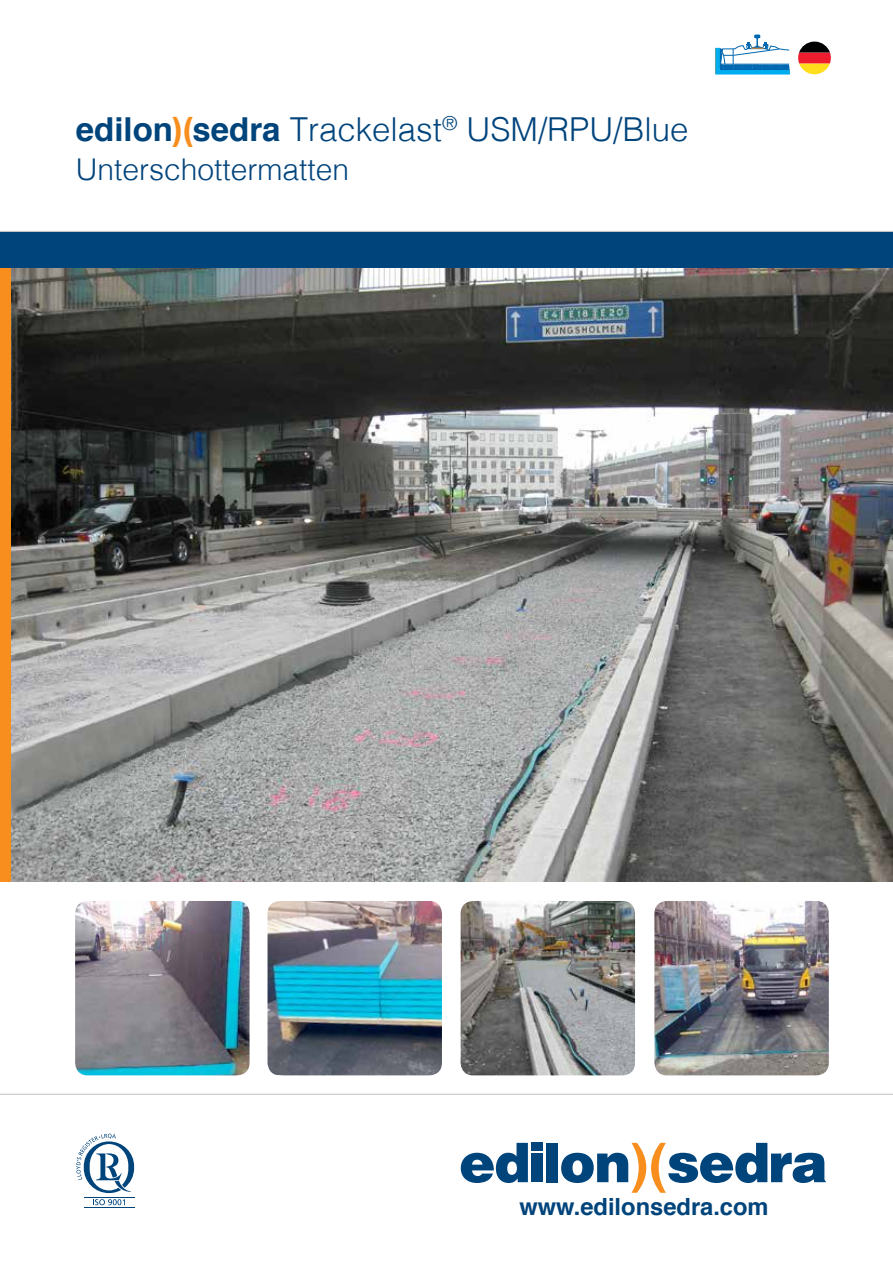
<style>
.page{position:relative;width:893px;height:1263px;background:#fff}
.page>*{position:absolute;margin:0;border:0;box-sizing:border-box;transform-origin:0 0}
.t1{font:300 33px "Helvetica";color:#00447c}
.t2{font:300 30px "Helvetica";color:#00447c}
.t3{font:700 23.7px "Helvetica";color:#00447c}
.s1{font-weight:700}
.s2{font-family:"Helvetica Neue";font-weight:700;color:#f78e1e}
</style>
<div class="page">
<svg style="left:461px;top:1143px;width:67px;height:40px"></svg>
<div style="left:531px;top:1143px;width:12px;height:8px;background:#00447c"></div>
<div style="left:531px;top:1153px;width:12px;height:29px;background:#00447c"></div>
<div style="left:546px;top:1143px;width:12px;height:39px;background:#00447c"></div>
<svg style="left:561px;top:1143px;width:265px;height:50px"></svg>
<img style="left:0;top:267px;width:893px;height:615px">
<div style="left:0;top:232px;width:893px;height:35px;background:#00447c"></div>
<hr style="left:0;top:231px;width:893px;height:1px;background:#bcbec0">
<hr style="left:0;top:1094px;width:893px;height:1px;background:#bcbec0">
<div style="left:0;top:268px;width:11px;height:614px;background:#f78e1e"></div>
<img style="left:268px;top:901px;width:174px;height:174px">
<img style="left:75px;top:901px;width:175px;height:174px">
<img style="left:461px;top:901px;width:174px;height:174px">
<img style="left:654px;top:901px;width:175px;height:174px">
<svg style="left:715px;top:35px;width:116px;height:40px"></svg>
<svg style="left:76px;top:1134px;width:58px;height:59px"></svg>
<hr style="left:84px;top:1197px;width:50px;height:1px;background:#00447c">
<svg style="left:93px;top:1199px;width:32px;height:6px"></svg>
<hr style="left:84px;top:1207px;width:50px;height:1px;background:#00447c">
<p class="t1" style="left:76px;top:101px;width:614px"><span class="s1">edilon</span><span class="s2">)(</span><span class="s1">sedra</span> Trackelast<sup>®</sup> USM/RPU/Blue</p>
<p class="t2" style="left:76px;top:144px;width:275px">Unterschottermatten</p>
<p class="t3" style="left:519px;top:1187px;width:251px">www.edilonsedra.com</p>
</div>
